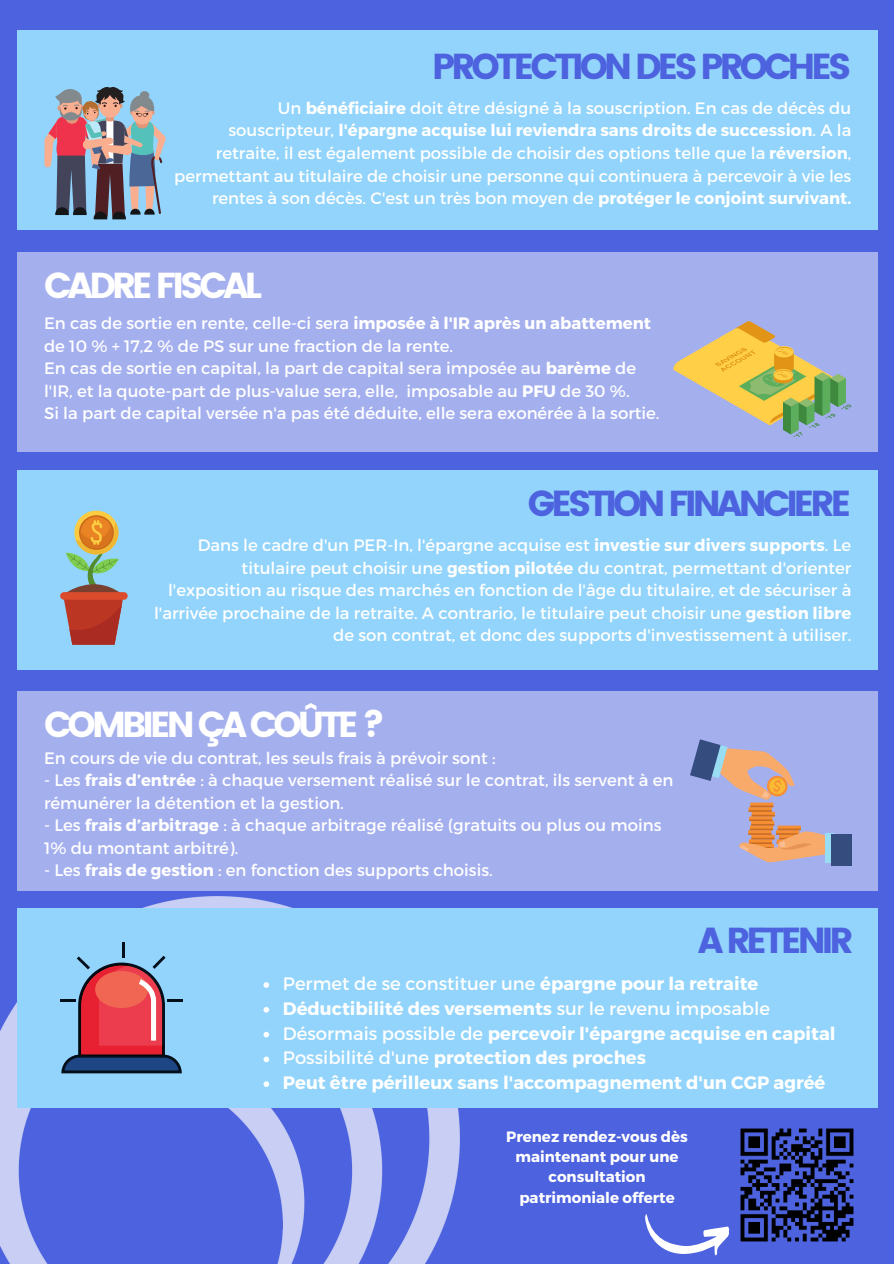
<style>
.page{position:relative;width:894px;height:1264px;background:#fff}
.page>*{position:absolute;margin:0;border:0;box-sizing:border-box;transform-origin:0 0}
.t1{font:36px "Poppins";letter-spacing:-.11em;color:#4d62de}
.t2{font:36px "Poppins";letter-spacing:-.11em;color:#fff}
.t3{font:700 18px "Montserrat";color:#fff}
.t4{font:18px "Montserrat";color:#fff}
.t5{font:16.5px/22.5px "Montserrat";color:#fff}
.t6{font:700 15px/20.2px "Montserrat";color:#fff;text-align:center}
.s1{font-weight:700}
.s2{font-weight:400}
</style>
<div class="page">
<div style="left:0;top:0;width:893px;height:1263px;background:#4d62de"></div>
<div style="left:17px;top:30px;width:860px;height:200px;background:#92d4fb"></div>
<div style="left:17px;top:252px;width:860px;height:199px;background:#a4afee"></div>
<div style="left:17px;top:470px;width:860px;height:199px;background:#92d4fb"></div>
<div style="left:17px;top:691px;width:860px;height:199px;background:#a4afee"></div>
<img style="left:0;top:896px;width:460px;height:367px">
<div style="left:17px;top:908px;width:860px;height:200px;background:#92d4fb"></div>
<hr style="left:122px;top:942px;width:3px;height:16px;background:#030f1a">
<hr style="left:60px;top:998px;width:16px;height:3px;background:#030f1a">
<hr style="left:167px;top:998px;width:16px;height:3px;background:#030f1a">
<svg style="left:61px;top:955px;width:121px;height:118px"></svg>
<svg style="left:263px;top:982px;width:6px;height:5px"></svg>
<svg style="left:263px;top:1007px;width:6px;height:5px"></svg>
<svg style="left:263px;top:1031px;width:6px;height:6px"></svg>
<svg style="left:263px;top:1056px;width:6px;height:6px"></svg>
<svg style="left:263px;top:1081px;width:6px;height:5px"></svg>
<svg style="left:44px;top:87px;width:122px;height:132px"></svg>
<svg style="left:673px;top:321px;width:178px;height:116px"></svg>
<div style="left:60px;top:592px;width:68px;height:7px;background:#da4c2c;border-radius:4px"></div>
<svg style="left:74px;top:510px;width:44px;height:44px"></svg>
<svg style="left:79px;top:515px;width:35px;height:35px"></svg>
<div style="left:81px;top:517px;width:31px;height:31px;background:#e98323;border-radius:50%"></div>
<svg style="left:63px;top:520px;width:60px;height:124px"></svg>
<svg style="left:690px;top:739px;width:134px;height:123px"></svg>
<div style="left:824px;top:833px;width:9px;height:29px;background:#98ddf1"></div>
<div style="left:831px;top:833px;width:20px;height:32px;background:#344c7e"></div>
<img style="left:729px;top:1128px;width:125px;height:114px">
<svg style="left:645px;top:1214px;width:84px;height:41px"></svg>
<p class="t1" style="left:432px;top:45px;width:420px">PROTECTION DES PROCHES</p>
<p class="t5" style="left:174px;top:96px;width:678px;text-align:right">Un <span class="s1">bénéficiaire</span> doit être désigné à la souscription. En cas de décès du souscripteur, <span class="s1">l'épargne acquise lui reviendra sans droits de succession</span>. A la retraite, il est également possible de choisir des options telle que la <span class="s1">réversion</span>, permettant au titulaire de choisir une personne qui continuera à percevoir à vie les rentes à son décès. C'est un très bon moyen de <span class="s1">protéger le conjoint survivant.</span></p>
<p class="t2" style="left:44px;top:264px;width:219px">CADRE FISCAL</p>
<p class="t5" style="left:44px;top:311px;width:608px">En cas de sortie en rente, celle-ci sera <span class="s1">imposée à l'IR après un abattement </span>de 10 % + 17,2 % de PS sur une fraction de la rente.</p>
<p class="t5" style="left:44px;top:356px;width:593px">En cas de sortie en capital, la part de capital sera imposée au <span class="s1">barème</span> de l'IR, et la quote-part de plus-value sera, elle, imposable au <span class="s1">PFU</span> de 30 %.</p>
<p class="t5" style="left:44px;top:401px;width:617px">Si la part de capital versée n'a pas été déduite, elle sera exonérée à la sortie.</p>
<p class="t1" style="left:527px;top:482px;width:325px">GESTION FINANCIERE</p>
<p class="t5" style="left:154px;top:533px;width:698px;text-align:right">Dans le cadre d'un PER-In, l'épargne acquise est <span class="s1">investie sur divers supports</span>. Le titulaire peut choisir une <span class="s1">gestion pilotée</span> du contrat, permettant d'orienter l'exposition au risque des marchés en fonction de l'âge du titulaire, et de sécuriser à l'arrivée prochaine de la retraite. A contrario, le titulaire peut choisir une <span class="s1">gestion libre </span>de son contrat, et donc des supports d'investissement à utiliser.</p>
<p class="t2" style="left:44px;top:703px;width:342px">COMBIEN ÇA COÛTE ?</p>
<p class="t5" style="left:44px;top:745px;width:453px">En cours de vie du contrat, les seuls frais à prévoir sont :</p>
<p class="t5" style="left:44px;top:768px;width:630px">- Les <span class="s1">frais d’entrée</span> : à chaque versement réalisé sur le contrat, ils servent à en rémunérer la détention et la gestion.</p>
<p class="t5" style="left:44px;top:813px;width:618px">- Les <span class="s1">frais d’arbitrage</span> : à chaque arbitrage réalisé (gratuits ou plus ou moins<br>1% du montant arbitré).</p>
<p class="t5" style="left:44px;top:858px;width:450px">- Les <span class="s1">frais de gestion</span> : en fonction des supports choisis.</p>
<p class="t1" style="left:697px;top:919px;width:157px">A RETENIR</p>
<p class="t4" style="left:283px;top:971px;width:477px">Permet de se constituer une <span class="s1">épargne pour la retraite</span></p>
<p class="t3" style="left:283px;top:996px;width:488px">Déductibilité des versements <span class="s2">sur le revenu imposable</span></p>
<p class="t3" style="left:283px;top:1021px;width:554px"><span class="s2">Désormais possible de</span> percevoir l'épargne acquise en capital</p>
<p class="t3" style="left:283px;top:1046px;width:364px"><span class="s2">Possibilité d'une</span> protection des proches</p>
<p class="t3" style="left:283px;top:1071px;width:544px">Peut être périlleux sans l'accompagnement d'un CGP agréé</p>
<p class="t6" style="left:506px;top:1125px;width:183px">Prenez rendez-vous dès maintenant pour une consultation patrimoniale offerte</p>
</div>
